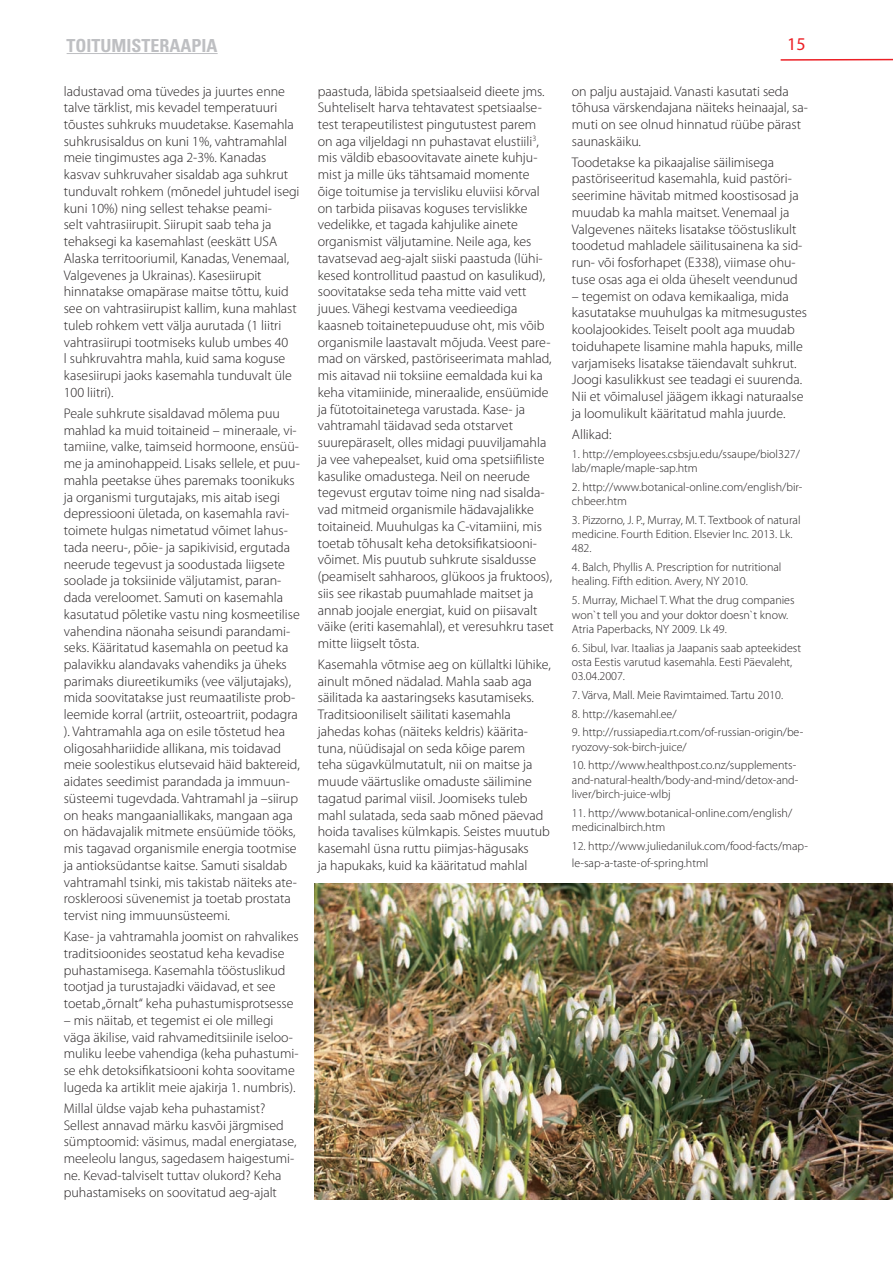
<style>
.page{position:relative;width:893px;height:1263px;background:#fff}
.page>*{position:absolute;margin:0;border:0;box-sizing:border-box;transform-origin:0 0}
.t1{font:700 condensed 18px "Univers";color:#bebfc2}
.t2{font:18px "Myriad Pro";color:#ec1f25}
.t3{font:300 13.95px/16.8px "Myriad Pro";color:#231f20}
.t4{font:300 12px/14.4px "Myriad Pro";color:#231f20}
</style>
<div class="page">
<hr style="left:67px;top:53px;width:151px;height:1px;background:#bebfc2">
<hr style="left:781px;top:59px;width:112px;height:2px;background:#ec1f25">
<img style="left:315px;top:883px;width:578px;height:316px">
<p class="t1" style="left:67px;top:34px;width:153px">TOITUMISTERAAPIA</p>
<p class="t2" style="left:787px;top:33px;width:20px">15</p>
<p class="t3" style="left:64px;top:83px;width:237px">ladustavad oma tüvedes ja juurtes enne talve tärklist, mis kevadel temperatuuri tõustes suhkruks muudetakse. Kasemahla suhkrusisaldus on kuni 1%, vahtramahlal meie tingimustes aga 2-3%. Kanadas kasvav suhkruvaher sisaldab aga suhkrut tunduvalt rohkem (mõnedel juhtudel isegi kuni 10%) ning sellest tehakse peami-<br>selt vahtrasiirupit. Siirupit saab teha ja tehaksegi ka kasemahlast (eeskätt USA Alaska territooriumil, Kanadas, Venemaal, Valgevenes ja Ukrainas). Kasesiirupit hinnatakse omapärase maitse tõttu, kuid see on vahtrasiirupist kallim, kuna mahlast tuleb rohkem vett välja aurutada (1 liitri vahtrasiirupi tootmiseks kulub umbes 40<br>l suhkruvahtra mahla, kuid sama koguse kasesiirupi jaoks kasemahla tunduvalt üle 100 liitri).</p>
<p class="t3" style="left:64px;top:405px;width:238px">Peale suhkrute sisaldavad mõlema puu mahlad ka muid toitaineid – mineraale, vi&shy;tamiine, valke, taimseid hormoone, ensüü&shy;me ja aminohappeid. Lisaks sellele, et puu&shy;mahla peetakse ühes paremaks toonikuks ja organismi turgutajaks, mis aitab isegi depressiooni ületada, on kasemahla ravi&shy;toimete hulgas nimetatud võimet lahus&shy;tada neeru-, põie- ja sapikivisid, ergutada neerude tegevust ja soodustada liigsete soolade ja toksiinide väljutamist, paran&shy;dada vereloomet. Samuti on kasemahla kasutatud põletike vastu ning kosmeetilise vahendina näonaha seisundi parandami&shy;seks. Kääritatud kasemahla on peetud ka palavikku alandavaks vahendiks ja üheks parimaks diureetikumiks (vee väljutajaks), mida soovitatakse just reumaatiliste prob&shy;leemide korral (artriit, osteoartriit, podagra ). Vahtramahla aga on esile tõstetud hea oligosahhariidide allikana, mis toidavad meie soolestikus elutsevaid häid baktereid, aidates seedimist parandada ja immuun&shy;süsteemi tugevdada. Vahtramahl ja –siirup on heaks mangaaniallikaks, mangaan aga on hädavajalik mitmete ensüümide tööks, mis tagavad organismile energia tootmise ja antioksüdantse kaitse. Samuti sisaldab vahtramahl tsinki, mis takistab näiteks ate&shy;roskleroosi süvenemist ja toetab prostata tervist ning immuunsüsteemi.</p>
<p class="t3" style="left:64px;top:928px;width:237px">Kase- ja vahtramahla joomist on rahvalikes traditsioonides seostatud keha kevadise puhastamisega. Kasemahla tööstuslikud tootjad ja turustajadki väidavad, et see toetab „õrnalt“ keha puhastumisprotsesse</p>
<p class="t3" style="left:64px;top:1012px;width:236px">– mis näitab, et tegemist ei ole millegi väga äkilise, vaid rahvameditsiinile iseloo&shy;muliku leebe vahendiga (keha puhastumi&shy;se ehk detoksifikatsiooni kohta soovitame lugeda ka artiklit meie ajakirja 1. numbris).</p>
<p class="t3" style="left:64px;top:1100px;width:234px">Millal üldse vajab keha puhastamist?<br>Sellest annavad märku kasvõi järgmised sümptoomid: väsimus, madal energiatase, meeleolu langus, sagedasem haigestumi&shy;ne. Kevad-talviselt tuttav olukord? Keha puhastamiseks on soovitatud aeg-ajalt</p>
<p class="t3" style="left:572px;top:83px;width:237px">on palju austajaid. Vanasti kasutati seda tõhusa värskendajana näiteks heinaajal, sa&shy;muti on see olnud hinnatud rüübe pärast saunaskäiku.</p>
<p class="t3" style="left:572px;top:154px;width:232px">Toodetakse ka pikaajalise säilimisega pastöriseeritud kasemahla, kuid pastöri&shy;seerimine hävitab mitmed koostisosad ja muudab ka mahla maitset. Venemaal ja Valgevenes näiteks lisatakse tööstuslikult toodetud mahladele säilitusainena ka sid&shy;run- või fosforhapet (E338), viimase ohu&shy;tuse osas aga ei olda üheselt veendunud</p>
<p class="t3" style="left:572px;top:288px;width:237px">– tegemist on odava kemikaaliga, mida kasutatakse muuhulgas ka mitmesugustes koolajookides. Teiselt poolt aga muudab toiduhapete lisamine mahla hapuks, mille varjamiseks lisatakse täiendavalt suhkrut.<br>Joogi kasulikkust see teadagi ei suurenda.<br>Nii et võimalusel jäägem ikkagi naturaalse ja loomulikult kääritatud mahla juurde.</p>
<p class="t3" style="left:572px;top:426px;width:41px">Allikad:</p>
<p class="t4" style="left:572px;top:446px;width:230px">1. http://employees.csbsju.edu/ssaupe/biol327/ lab/maple/maple-sap.htm</p>
<p class="t4" style="left:572px;top:480px;width:232px">2. http://www.botanical-online.com/english/bir&shy;chbeer.htm</p>
<p class="t4" style="left:572px;top:513px;width:230px">3. Pizzorno, J. P., Murray, M. T. Textbook of natural medicine. Fourth Edition. Elsevier Inc. 2013. Lk.<br>482.</p>
<p class="t4" style="left:572px;top:560px;width:211px">4. Balch, Phyllis A. Prescription for nutritional healing. Fifth edition. Avery, NY 2010.</p>
<p class="t4" style="left:572px;top:593px;width:224px">5. Murray, Michael T. What the drug companies won`t tell you and your doktor doesn`t know.<br>Atria Paperbacks, NY 2009. Lk 49.</p>
<p class="t4" style="left:572px;top:641px;width:231px">6. Sibul, Ivar. Itaalias ja Jaapanis saab apteekidest osta Eestis varutud kasemahla. Eesti Päevaleht,<br>03.04.2007.</p>
<p class="t4" style="left:572px;top:688px;width:213px">7. Värva, Mall. Meie Ravimtaimed. Tartu 2010.</p>
<p class="t4" style="left:572px;top:707px;width:106px">8. http://kasemahl.ee/</p>
<p class="t4" style="left:572px;top:725px;width:233px">9. http://russiapedia.rt.com/of-russian-origin/be&shy;ryozovy-sok-birch-juice/</p>
<p class="t4" style="left:572px;top:758px;width:228px">10. http://www.healthpost.co.nz/supplements&shy;and-natural-health/body-and-mind/detox-and&shy;liver/birch-juice-wlbj</p>
<p class="t4" style="left:572px;top:806px;width:222px">11. http://www.botanical-online.com/english/ medicinalbirch.htm</p>
<p class="t4" style="left:572px;top:838px;width:238px;line-height:16.8px">12. http://www.juliedaniluk.com/food-facts/map&shy;le-sap-a-taste-of-spring.html</p>
<p class="t3" style="left:318px;top:83px;width:238px">paastuda, läbida spetsiaalseid dieete jms.<br>Suhteliselt harva tehtavatest spetsiaalse&shy;test terapeutilistest pingutustest parem on aga viljeldagi nn puhastavat elustiili<sup>3</sup>, mis väldib ebasoovitavate ainete kuhju&shy;mist ja mille üks tähtsamaid momente õige toitumise ja tervisliku eluviisi kõrval on tarbida piisavas koguses tervislikke vedelikke, et tagada kahjulike ainete organismist väljutamine. Neile aga, kes tavatsevad aeg-ajalt siiski paastuda (lühi&shy;kesed kontrollitud paastud on kasulikud), soovitatakse seda teha mitte vaid vett juues. Vähegi kestvama veedieediga kaasneb toitainetepuuduse oht, mis võib organismile laastavalt mõjuda. Veest pare&shy;mad on värsked, pastöriseerimata mahlad, mis aitavad nii toksiine eemaldada kui ka keha vitamiinide, mineraalide, ensüümide ja fütotoitainetega varustada. Kase- ja vahtramahl täidavad seda otstarvet suurepäraselt, olles midagi puuviljamahla ja vee vahepealset, kuid oma spetsiifiliste kasulike omadustega. Neil on neerude tegevust ergutav toime ning nad sisalda&shy;vad mitmeid organismile hädavajalikke toitaineid. Muuhulgas ka C-vitamiini, mis toetab tõhusalt keha detoksifikatsiooni&shy;võimet. Mis puutub suhkrute sisaldusse (peamiselt sahharoos, glükoos ja fruktoos), siis see rikastab puumahlade maitset ja annab joojale energiat, kuid on piisavalt väike (eriti kasemahlal), et veresuhkru taset mitte liigselt tõsta.</p>
<p class="t3" style="left:318px;top:656px;width:235px">Kasemahla võtmise aeg on küllaltki lühike, ainult mõned nädalad. Mahla saab aga säilitada ka aastaringseks kasutamiseks.<br>Traditsiooniliselt säilitati kasemahla jahedas kohas (näiteks keldris) käärita&shy;tuna, nüüdisajal on seda kõige parem teha sügavkülmutatult, nii on maitse ja muude väärtuslike omaduste säilimine tagatud parimal viisil. Joomiseks tuleb mahl sulatada, seda saab mõned päevad hoida tavalises külmkapis. Seistes muutub kasemahl üsna ruttu piimjas-hägusaks<br>ja hapukaks, kuid ka kääritatud mahlal</p>
</div>
